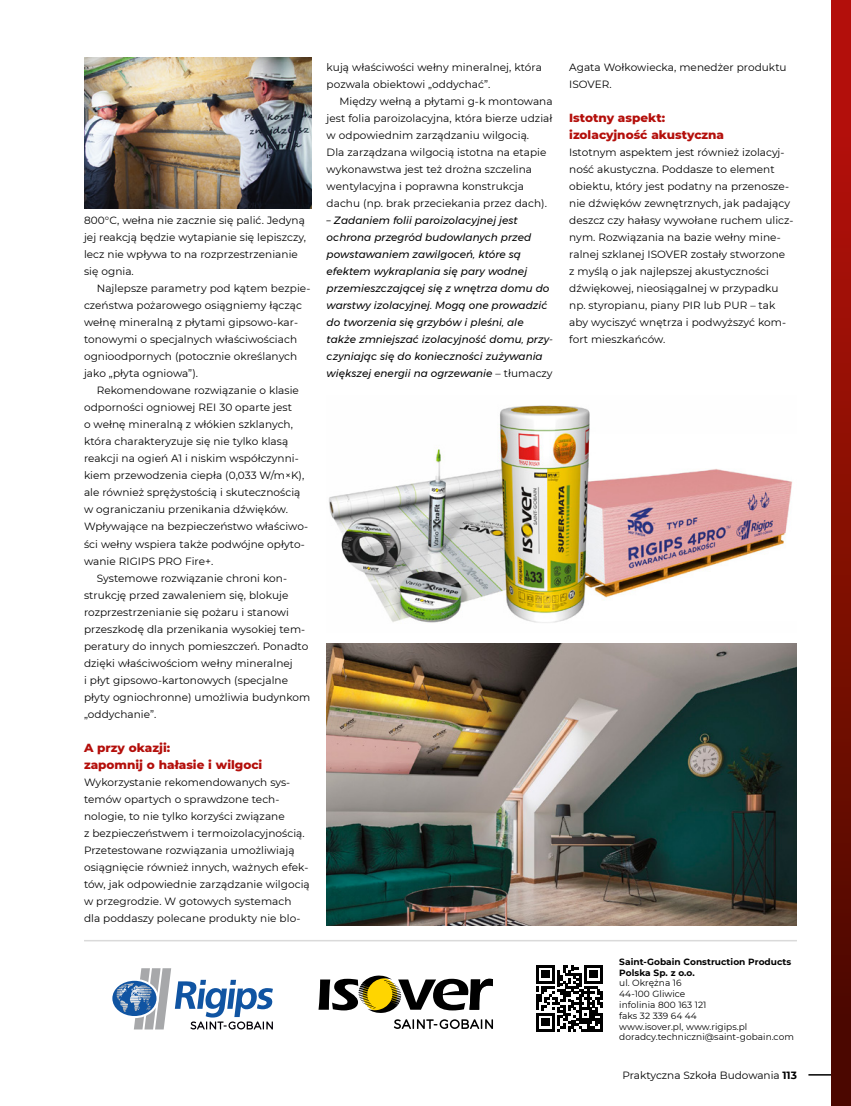
<style>
.page{position:relative;width:851px;height:1106px;background:#fff}
.page>*{position:absolute;margin:0;border:0;box-sizing:border-box;transform-origin:0 0}
.t1{font:800 12px/17px "Montserrat";color:#b40f0b}
.t2{font:10.5px/17px "Montserrat";letter-spacing:.005em;color:#000}
.t3{font:italic 10.5px/17px "Montserrat";letter-spacing:.005em;color:#000}
.t4{font:9px/10.8px "Montserrat";letter-spacing:.005em;color:#000}
.t5{font:700 9px/10.8px "Montserrat";letter-spacing:.005em;color:#000}
.s1{font-style:normal}
.s2{font-weight:700}
</style>
<div class="page">
<svg style="left:808px;top:1074px;width:23px;height:1px"></svg>
<div style="left:831px;top:0;width:19px;height:1106px;background:linear-gradient(to bottom,#bf120a,#460900)"></div>
<svg style="left:318px;top:975px;width:175px;height:38px"></svg>
<svg style="left:394px;top:1019px;width:99px;height:10px"></svg>
<svg style="left:536px;top:965px;width:66px;height:66px"></svg>
<img style="left:84px;top:57px;width:228px;height:151px">
<img style="left:329px;top:405px;width:463px;height:218px">
<img style="left:327px;top:643px;width:469px;height:282px">
<hr style="left:84px;top:940px;width:712px;height:1px;background:#dadada">
<svg style="left:112px;top:980px;width:44px;height:36px"></svg>
<svg style="left:117px;top:968px;width:156px;height:61px"></svg>
<p class="t2" style="left:84px;top:212px;width:223px">800°C, wełna nie zacznie się palić. Jedyną jej reakcją będzie wytapianie się lepiszczy, lecz nie wpływa to na rozprzestrzenianie się ognia.</p>
<p class="t2" style="left:84px;top:280px;width:228px;text-indent:13px">Najlepsze parametry pod kątem bezpie&shy;czeństwa pożarowego osiągniemy łącząc wełnę mineralną z płytami gipsowo-kar&shy;tonowymi o specjalnych właściwościach ognioodpornych (potocznie określanych jako „płyta ogniowa”).</p>
<p class="t2" style="left:97px;top:382px;width:204px">Rekomendowane rozwiązanie o klasie</p>
<p class="t2" style="left:84px;top:399px;width:209px">odporności ogniowej REI 30 oparte jest</p>
<p class="t2" style="left:84px;top:416px;width:210px">o wełnę mineralną z włókien szklanych,</p>
<p class="t2" style="left:84px;top:433px;width:206px">która charakteryzuje się nie tylko klasą</p>
<p class="t2" style="left:84px;top:450px;width:216px">reakcji na ogień A1 i niskim współczynni-</p>
<p class="t2" style="left:84px;top:467px;width:222px">kiem przewodzenia ciepła (0,033 W/m×K),</p>
<p class="t2" style="left:84px;top:484px;width:218px">ale również sprężystością i skutecznością</p>
<p class="t2" style="left:84px;top:501px;width:205px">w ograniczaniu przenikania dźwięków.</p>
<p class="t2" style="left:84px;top:518px;width:225px">Wpływające na bezpieczeństwo właściwo-</p>
<p class="t2" style="left:84px;top:535px;width:222px">ści wełny wspiera także podwójne opłyto-</p>
<p class="t2" style="left:84px;top:552px;width:131px">wanie RIGIPS PRO Fire+.</p>
<p class="t2" style="left:97px;top:569px;width:192px">Systemowe rozwiązanie chroni kon-</p>
<p class="t2" style="left:84px;top:586px;width:206px">strukcję przed zawaleniem się, blokuje</p>
<p class="t2" style="left:84px;top:603px;width:206px">rozprzestrzenianie się pożaru i stanowi</p>
<p class="t2" style="left:84px;top:620px;width:223px">przeszkodę dla przenikania wysokiej tem-</p>
<p class="t2" style="left:84px;top:637px;width:226px">peratury do innych pomieszczeń. Ponadto</p>
<p class="t2" style="left:84px;top:654px;width:210px">dzięki właściwościom wełny mineralnej</p>
<p class="t2" style="left:84px;top:671px;width:205px">i płyt gipsowo-kartonowych (specjalne</p>
<p class="t2" style="left:84px;top:688px;width:228px">płyty ogniochronne) umożliwia budynkom</p>
<p class="t2" style="left:84px;top:705px;width:74px">„oddychanie”.</p>
<p class="t1" style="left:84px;top:738px;width:180px">A przy okazji:<br>zapomnij o hałasie i wilgoci</p>
<p class="t2" style="left:84px;top:773px;width:227px">Wykorzystanie rekomendowanych sys&shy;temów opartych o sprawdzone tech&shy;nologie, to nie tylko korzyści związane<br>z bezpieczeństwem i termoizolacyjnością.<br>Przetestowane rozwiązania umożliwiają osiągnięcie również innych, ważnych efek&shy;tów, jak odpowiednie zarządzanie wilgocią w przegrodzie. W gotowych systemach dla poddaszy polecane produkty nie blo-</p>
<p class="t2" style="left:326px;top:58px;width:217px">kują właściwości wełny mineralnej, która pozwala obiektowi „oddychać”.</p>
<p class="t2" style="left:326px;top:92px;width:227px;text-indent:13px">Między wełną a płytami g-k montowana jest folia paroizolacyjna, która bierze udział w odpowiednim zarządzaniu wilgocią.<br>Dla zarządzana wilgocią istotna na etapie wykonawstwa jest też drożna szczelina wentylacyjna i poprawna konstrukcja dachu (np. brak przeciekania przez dach).</p>
<p class="t3" style="left:326px;top:212px;width:228px">– Zadaniem folii paroizolacyjnej jest ochrona przegród budowlanych przed powstawaniem zawilgoceń, które są efektem wykraplania się pary wodnej przemieszczającej się z wnętrza domu do warstwy izolacyjnej. Mogą one prowadzić do tworzenia się grzybów i pleśni, ale także zmniejszać izolacyjność domu, przy&shy;czyniając się do konieczności zużywania większej energii na ogrzewanie <span class="s1">– tłumaczy</span></p>
<p class="t2" style="left:569px;top:58px;width:219px">Agata Wołkowiecka, menedżer produktu<br>ISOVER.</p>
<p class="t1" style="left:569px;top:109px;width:156px">Istotny aspekt: izolacyjność akustyczna</p>
<p class="t2" style="left:569px;top:143px;width:226px">Istotnym aspektem jest również izolacyj&shy;ność akustyczna. Poddasze to element obiektu, który jest podatny na przenosze&shy;nie dźwięków zewnętrznych, jak padający deszcz czy hałasy wywołane ruchem ulicz&shy;nym. Rozwiązania na bazie wełny mine&shy;ralnej szklanej ISOVER zostały stworzone<br>z myślą o jak najlepszej akustyczności dźwiękowej, nieosiągalnej w przypadku np. styropianu, piany PIR lub PUR – tak aby wyciszyć wnętrza i podwyższyć kom&shy;fort mieszkańców.</p>
<p class="t5" style="left:619px;top:955px;width:173px">Saint-Gobain Construction Products<br>Polska Sp. z o.o.</p>
<p class="t4" style="left:619px;top:977px;width:176px">ul. Okrężna 16<br>44-100 Gliwice<br>infolinia 800 163 121<br>faks 32 339 64 44<br>www.isover.pl, www.rigips.pl doradcy.techniczni@saint-gobain.com</p>
<p class="t2" style="left:622px;top:1066px;width:176px">Praktyczna Szkoła Budowania <span class="s2">113</span></p>
</div>
